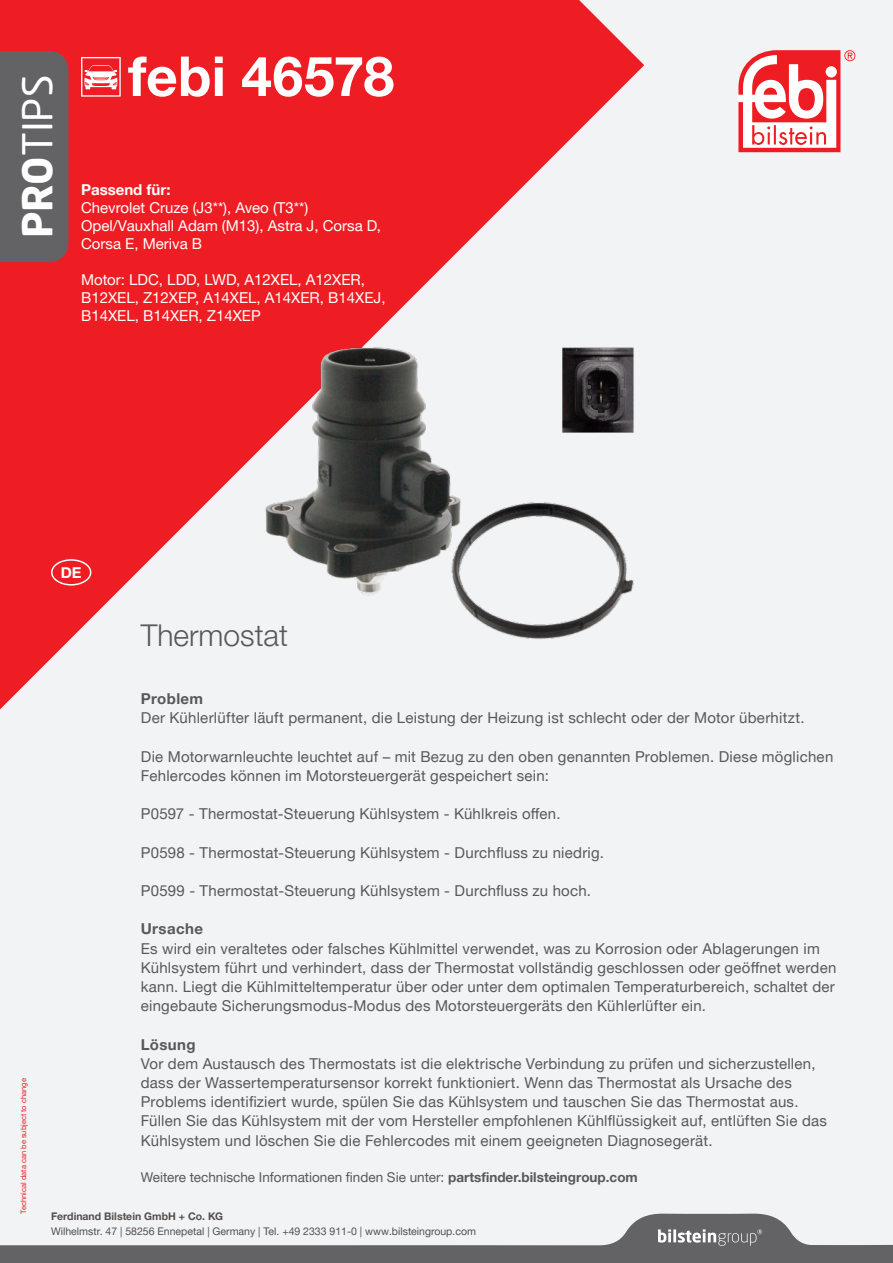
<style>
.page{position:relative;width:893px;height:1263px;background:#f2f3f4}
.page>*{position:absolute;margin:0;border:0;box-sizing:border-box;transform-origin:0 0}
.Text____febi___Numbe{font:700 55.2px "Helvetica Neue World 75";color:#fff}
.t1{font:40.65px "Neo Sans Pro";color:#fff}
.t2{font:30px "Helvetica Neue World 45 Lt";color:#57585a}
.t3{font:15px/19.2px "Helvetica Neue World 55 Roman";letter-spacing:.015em;color:#57585a}
.t4{font:15px/18px "Helvetica Neue World 55 Roman";color:#fff}
.t5{font:700 15px "Helvetica Neue World 75";color:#fff}
.t6{font:13.5px "Helvetica Neue World 55 Roman";color:#57585a}
.t7{font:10.5px "Helvetica Neue World 55 Roman";color:#524f4e}
.t8{font:700 10.5px "Helvetica Neue World 75";color:#524f4e}
.t9{font:7.5px "Helvetica Neue World 55 Roman";color:#ee1d23}
.s1{font-weight:700}
.s2{font-family:"Helvetica Neue World 75";font-weight:700}
</style>
<div class="page">
<svg style="left:0;top:0;width:644px;height:710px;fill:#ee1d23"></svg>
<div style="left:0;top:51px;width:69px;height:211px;background:#636366"></div>
<svg style="left:738px;top:50px;width:117px;height:102px"></svg>
<svg style="left:0;top:1213px;width:893px;height:50px"></svg>
<div style="left:51px;top:559px;width:40px;height:26px;border:2px solid #fff;border-radius:50%"></div>
<svg style="left:81px;top:57px;width:40px;height:40px"></svg>
<img style="left:257px;top:339px;width:384px;height:307px">
<p class="t1" style="left:13px;top:238px;width:165px;rotate:-90deg"><span class="s1">PRO</span>TIPS</p>
<p class="Text____febi___Numbe" style="left:128px;top:45px;width:268px">febi 46578</p>
<p class="t4" style="left:81px;top:181px;width:229px"><span class="s2">Passend für:<br></span>Chevrolet Cruze (J3**), Aveo (T3**)</p>
<p class="t4" style="left:81px;top:217px;width:301px">Opel/Vauxhall Adam (M13), Astra J, Corsa D,<br>Corsa E, Meriva B</p>
<p class="t4" style="left:81px;top:271px;width:306px">Motor: LDC, LDD, LWD, A12XEL, A12XER,<br>B12XEL, Z12XEP, A14XEL, A14XER, B14XEJ,<br>B14XEL, B14XER, Z14XEP</p>
<p class="t5" style="left:61px;top:564px;width:22px">DE</p>
<p class="t2" style="left:141px;top:618px;width:149px">Thermostat</p>
<p class="t9" style="left:19px;top:1213px;width:137px;rotate:-90deg">Technical data can be subject to change</p>
<p class="t3" style="left:141px;top:689px;width:665px"><span class="s2">Problem<br></span>Der Kühlerlüfter läuft permanent, die Leistung der Heizung ist schlecht oder der Motor überhitzt.</p>
<p class="t3" style="left:141px;top:747px;width:694px">Die Motorwarnleuchte leuchtet auf – mit Bezug zu den oben genannten Problemen. Diese möglichen<br>Fehlercodes können im Motorsteuergerät gespeichert sein:</p>
<p class="t3" style="left:141px;top:804px;width:421px">P0597 - Thermostat-Steuerung Kühlsystem - Kühlkreis offen.</p>
<p class="t3" style="left:141px;top:843px;width:465px">P0598 - Thermostat-Steuerung Kühlsystem - Durchfluss zu niedrig.</p>
<p class="t3" style="left:141px;top:881px;width:452px">P0599 - Thermostat-Steuerung Kühlsystem - Durchfluss zu hoch.</p>
<p class="t3" style="left:141px;top:919px;width:697px"><span class="s2">Ursache<br></span>Es wird ein veraltetes oder falsches Kühlmittel verwendet, was zu Korrosion oder Ablagerungen im Kühlsystem führt und verhindert, dass der Thermostat vollständig geschlossen oder geöffnet werden kann. Liegt die Kühlmitteltemperatur über oder unter dem optimalen Temperaturbereich, schaltet der eingebaute Sicherungsmodus-Modus des Motorsteuergeräts den Kühlerlüfter ein.</p>
<p class="t3" style="left:141px;top:1035px;width:688px"><span class="s2">Lösung<br></span>Vor dem Austausch des Thermostats ist die elektrische Verbindung zu prüfen und sicherzustellen, dass der Wassertemperatursensor korrekt funktioniert. Wenn das Thermostat als Ursache des Problems identifiziert wurde, spülen Sie das Kühlsystem und tauschen Sie das Thermostat aus.<br>Füllen Sie das Kühlsystem mit der vom Hersteller empfohlenen Kühlflüssigkeit auf, entlüften Sie das Kühlsystem und löschen Sie die Fehlercodes mit einem geeigneten Diagnosegerät.</p>
<p class="t6" style="left:141px;top:1169px;width:498px">Weitere technische Informationen finden Sie unter: <span class="s2">partsfinder.bilsteingroup.com</span></p>
<p class="t8" style="left:51px;top:1210px;width:174px">Ferdinand Bilstein GmbH + Co. KG</p>
<p class="t7" style="left:51px;top:1225px;width:426px">Wilhelmstr. 47 | 58256 Ennepetal | Germany | Tel. +49 2333 911-0 | www.bilsteingroup.com</p>
</div>
